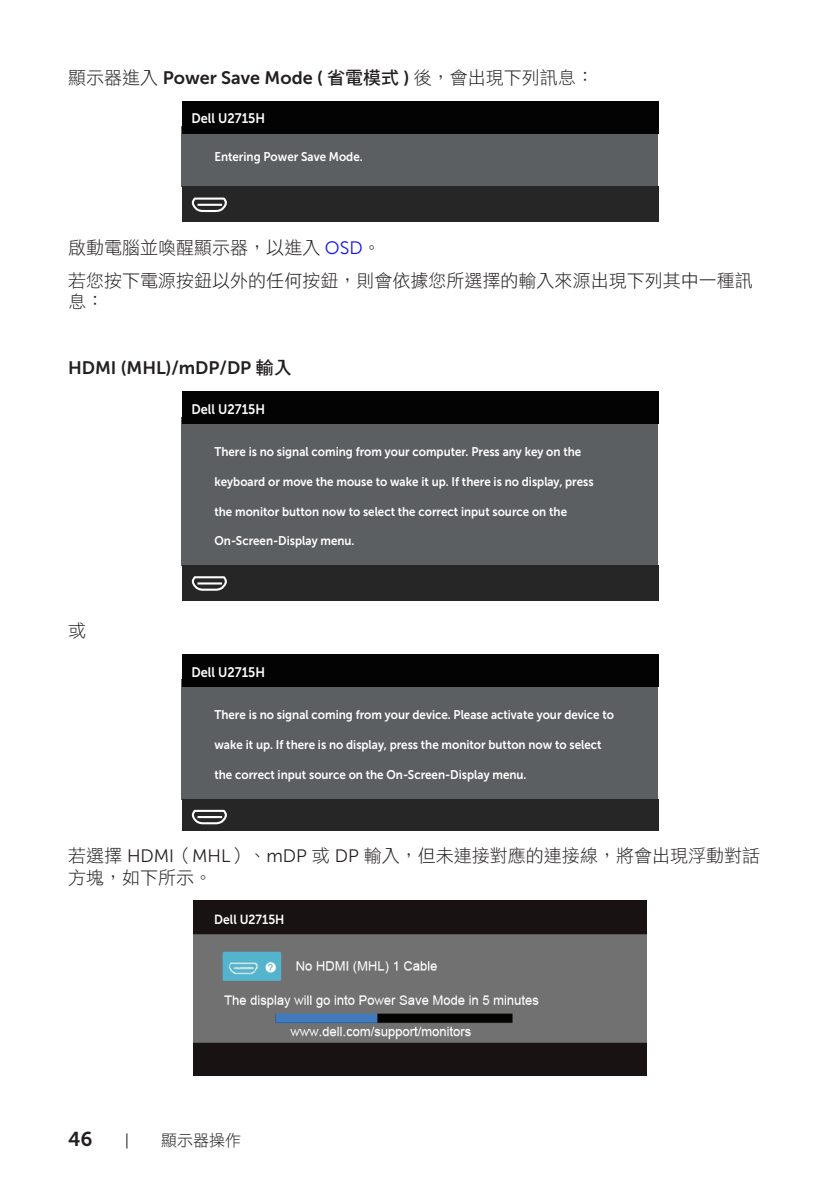
<style>
.page{position:relative;width:840px;height:1191px;background:#fff}
.page>*{position:absolute;margin:0;border:0;box-sizing:border-box;transform-origin:0 0}
.t1{font:20px "Museo Sans For Dell 700";color:#231f20}
.text{font:18px/21.6px "DF Hei Std W3";color:#231f20}
.text-2{font:18px "Museo Sans For Dell 700";color:#231f20}
.t2{font:16px "DF Hei Std W3";color:#231f20}
.t3{font:16px "Museo Sans For Dell 300";color:#231f20}
.t4{font:13.8px "Museo Sans For Dell 700";color:#fff;scale:.92 1}
.t5{font:13.2px "Museo Sans For Dell 700";color:#fff;scale:.92 1}
.t6{font:12.6px "Museo Sans For Dell 700";color:#fff;scale:.92 1}
.s1{font-family:"Museo Sans For Dell 700"}
.s2{font-family:"DF Hei Std W7"}
.s3{font-family:"Museo Sans For Dell 300";color:#1111f6}
.s4{font-family:"Museo Sans For Dell 300"}
</style>
<div class="page">
<div style="left:182px;top:126px;width:475px;height:61px;background:#5c5f61"></div>
<div style="left:182px;top:101px;width:475px;height:32px;background:#030303"></div>
<div style="left:182px;top:187px;width:475px;height:35px;background:#262626"></div>
<svg style="left:191px;top:199px;width:36px;height:13px"></svg>
<div style="left:182px;top:416px;width:475px;height:149px;background:#5c5f61"></div>
<div style="left:182px;top:391px;width:475px;height:33px;background:#030303"></div>
<div style="left:182px;top:565px;width:475px;height:36px;background:#262626"></div>
<svg style="left:191px;top:577px;width:36px;height:14px"></svg>
<div style="left:182px;top:679px;width:475px;height:121px;background:#5c5f61"></div>
<div style="left:182px;top:654px;width:475px;height:33px;background:#030303"></div>
<div style="left:182px;top:799px;width:475px;height:31px;background:#262626"></div>
<svg style="left:191px;top:811px;width:36px;height:14px"></svg>
<img style="left:193px;top:901px;width:453px;height:175px">
<div style="left:217px;top:906px;width:90px;height:22px;background:#191212"></div>
<p class="text" style="left:68px;top:66px;width:527px">顯示器進入 <span class="s1">Power Save Mode (</span> <span class="s2">省電模式</span> <span class="s1">)</span> 後，會出現下列訊息：</p>
<p class="t4" style="left:191px;top:111px;width:81px">Dell U2715H</p>
<p class="t6" style="left:214px;top:150px;width:162px">Entering Power Save Mode.</p>
<p class="text" style="left:68px;top:236px;width:314px">啟動電腦並喚醒顯示器，以進入 <span class="s3">OSD</span>。</p>
<p class="text" style="left:68px;top:269px;width:685px">若您按下電源按鈕以外的任何按鈕，則會依據您所選擇的輸入來源出現下列其中一種訊息：</p>
<p class="text-2" style="left:68px;top:358px;width:225px">HDMI (MHL)/mDP/DP <span class="s2">輸入</span></p>
<p class="t4" style="left:191px;top:401px;width:81px">Dell U2715H</p>
<p class="t6" style="left:214px;top:444px;width:400px">There is no signal coming from your computer. Press any key on the</p>
<p class="t6" style="left:214px;top:474px;width:413px">keyboard or move the mouse to wake it up. If there is no display, press</p>
<p class="t6" style="left:214px;top:504px;width:384px">the monitor button now to select the correct input source on the</p>
<p class="t6" style="left:214px;top:534px;width:154px">On-Screen-Display menu.</p>
<p class="text" style="left:68px;top:619px;width:19px">或</p>
<p class="t4" style="left:191px;top:664px;width:81px">Dell U2715H</p>
<p class="t6" style="left:214px;top:707px;width:435px">There is no signal coming from your device. Please activate your device to</p>
<p class="t6" style="left:214px;top:737px;width:422px">wake it up. If there is no display, press the monitor button now to select</p>
<p class="t6" style="left:214px;top:767px;width:340px">the correct input source on the On-Screen-Display menu.</p>
<p class="text" style="left:68px;top:844px;width:693px">若選擇 <span class="s4">HDMI</span>（<span class="s4">MHL</span>）、<span class="s4">mDP</span> 或 <span class="s4">DP</span> 輸入，但未連接對應的連接線，將會出現浮動對話方塊，如下所示。</p>
<p class="t5" style="left:214px;top:912px;width:78px">Dell U2715H</p>
<h1 class="t1" style="left:68px;top:1127px;width:26px">46</h1>
<p class="t3" style="left:125px;top:1131px;width:6px">|</p>
<p class="t2" style="left:161px;top:1131px;width:81px">顯示器操作</p>
</div>
